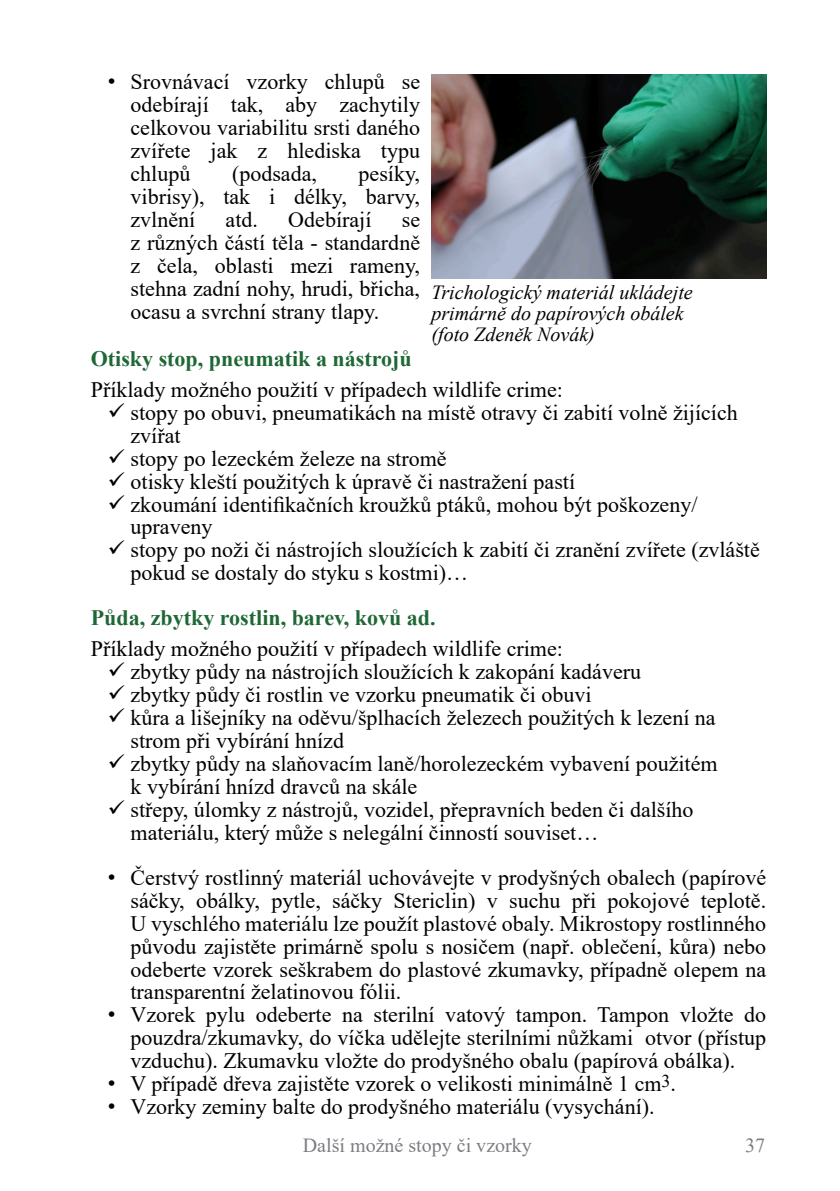
<style>
.page{position:relative;width:840px;height:1191px;background:#fff}
.page>*{position:absolute;margin:0;border:0;box-sizing:border-box;transform-origin:0 0}
.t1{font:22px/23px "Times New Roman";color:#000;text-align:justify}
.t2{font:700 22px "Times New Roman";color:#1e6835}
.t3{font:italic 20px/20.8px "Times New Roman";color:#000}
.t4{font:20px "Times New Roman";color:#7c7d82}
.s1{font-family:"Arial"}
</style>
<div class="page">
<img style="left:431px;top:74px;width:334px;height:204px">
<p class="t1" style="left:130px;top:73px;width:291px;text-indent:-23px"><span class="s1">•</span> Srovnávací vzorky chlupů se odebírají tak, aby zachytily celkovou variabilitu srsti daného zvířete jak z hlediska typu chlupů</p>
<p class="t1" style="left:130px;top:164px;width:291px;text-indent:228px">pesíky, vibrisy), tak i délky, barvy, zvlnění</p>
<p class="t1" style="left:232px;top:164px;width:86px">(podsada,</p>
<p class="t1" style="left:225px;top:210px;width:34px">atd.</p>
<p class="t1" style="left:288px;top:210px;width:85px">Odebírají</p>
<p class="t1" style="left:130px;top:210px;width:291px;text-indent:271px">se z různých částí těla - standardně z čela, oblasti mezi rameny, stehna zadní nohy, hrudi, břicha, ocasu a svrchní strany tlapy.</p>
<p class="t2" style="left:91px;top:351px;width:322px">Otisky stop, pneumatik a nástrojů</p>
<p class="t1" style="left:130px;top:380px;width:630px;text-align:left;text-indent:-40px">Příklady možného použití v případech wildlife crime:<br>stopy po obuvi, pneumatikách na místě otravy či zabití volně žĳících zvířat<br>stopy po lezeckém železe na stromě<br>otisky kleští použitých k úpravě či nastražení pastí<br>zkoumání identifikačních kroužků ptáků, mohou být poškozeny/ upraveny<br>stopy po noži či nástrojích sloužících k zabití či zranění zvířete (zvláště pokud se dostaly do styku s kostmi)…</p>
<p class="t2" style="left:91px;top:610px;width:346px">Půda, zbytky rostlin, barev, kovů ad.</p>
<p class="t1" style="left:130px;top:639px;width:588px;text-align:left;text-indent:-40px">Příklady možného použití v případech wildlife crime:<br>zbytky půdy na nástrojích sloužících k zakopání kadáveru<br>zbytky půdy či rostlin ve vzorku pneumatik či obuvi<br>kůra a lišejníky na oděvu/šplhacích železech použitých k lezení na strom při vybírání hnízd<br>zbytky půdy na slaňovacím laně/horolezeckém vybavení použitém k vybírání hnízd dravců na skále<br>střepy, úlomky z nástrojů, vozidel, přepravních beden či dalšího materiálu, který může s nelegální činností souviset…</p>
<p class="t1" style="left:130px;top:868px;width:636px;text-indent:-23px"><span class="s1">•</span> Čerstvý rostlinný materiál uchovávejte v prodyšných obalech (papírové sáčky, obálky, pytle, sáčky Stericlin) v suchu při pokojové teplotě.<br>U vyschlého materiálu lze použít plastové obaly. Mikrostopy rostlinného původu zajistěte primárně spolu s nosičem (např. oblečení, kůra) nebo odeberte vzorek seškrabem do plastové zkumavky, případně olepem na transparentní želatinovou fólii.</p>
<p class="t1" style="left:130px;top:1005px;width:636px;text-indent:-23px"><span class="s1">•</span> Vzorek pylu odeberte na sterilní vatový tampon. Tampon vložte do pouzdra/zkumavky, do víčka udělejte sterilními nůžkami otvor (přístup vzduchu). Zkumavku vložte do prodyšného obalu (papírová obálka).</p>
<p class="t1" style="left:108px;top:1074px;width:569px"><span class="s1">•</span> V případě dřeva zajistěte vzorek o velikosti minimálně 1 cm<sup>3</sup>.</p>
<p class="t1" style="left:108px;top:1097px;width:548px"><span class="s1">•</span> Vzorky zeminy balte do prodyšného materiálu (vysychání).</p>
<p class="t3" style="left:431px;top:284px;width:263px">Trichologický materiál ukládejte primárně do papírových obálek (foto Zdeněk Novák)</p>
<p class="t4" style="left:302px;top:1138px;width:230px">Další možné stopy či vzorky</p>
<p class="t4" style="left:744px;top:1138px;width:21px">37</p>
</div>
